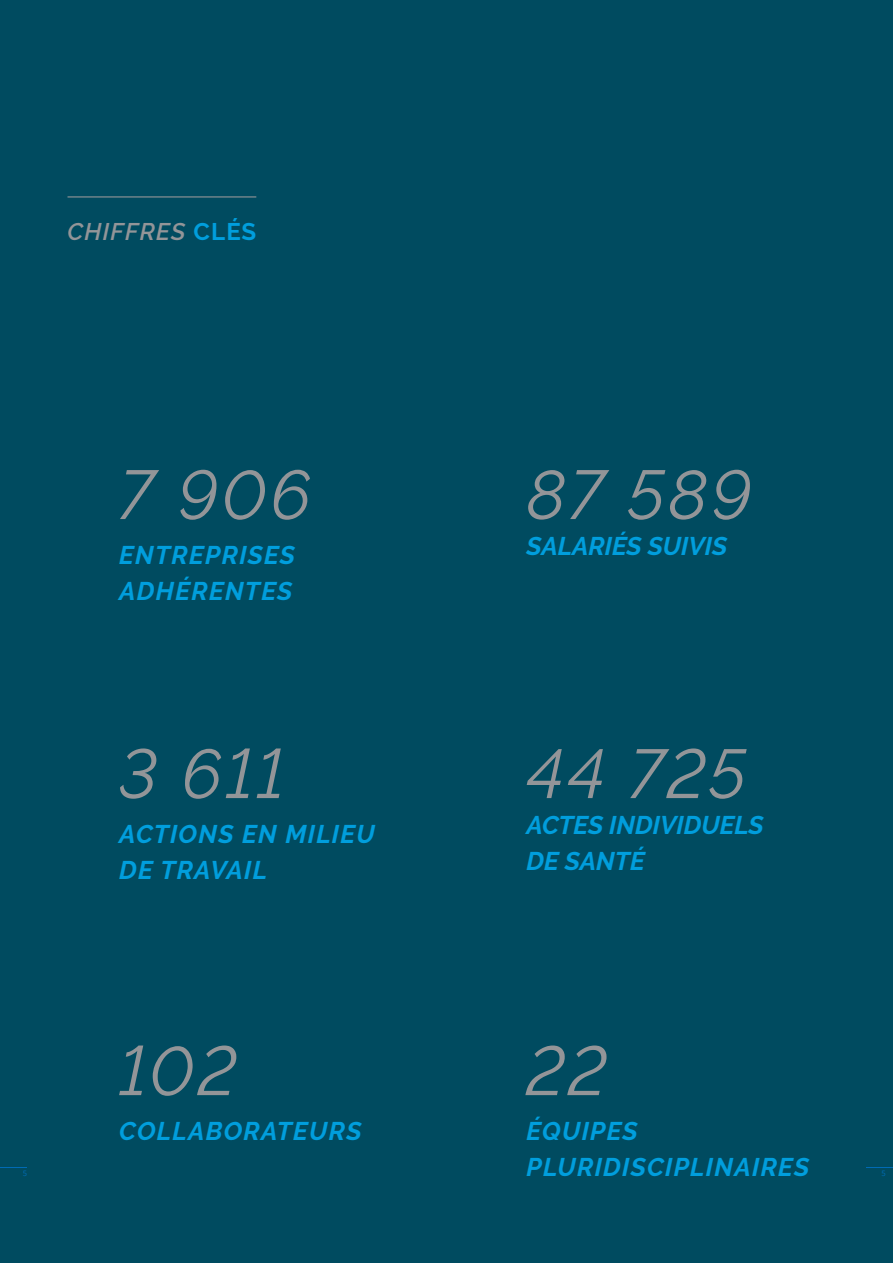
<style>
.page{position:relative;width:893px;height:1263px;background:#004b60}
.page>*{position:absolute;margin:0;border:0;box-sizing:border-box;transform-origin:0 0}
.t1{font:italic 69px "Raleway";letter-spacing:.05em;color:#939598}
.t2{font:italic 700 25.5px/36px "Raleway";letter-spacing:.05em;color:#009edd}
.t3{font:italic 700 25.5px/36px "Raleway";color:#009edd}
.t4{font:italic 600 24px "Raleway";letter-spacing:.05em;color:#939598}
.t5{font:7.5px "Open Sans";color:#006cb7}
.s1{font-weight:700;font-style:normal;color:#009edd}
</style>
<div class="page">
<svg style="left:866px;top:1167px;width:27px;height:1px"></svg>
<svg style="left:0;top:1167px;width:27px;height:1px"></svg>
<hr style="left:68px;top:196px;width:188px;height:1px;background:#939598">
<p class="t4" style="left:68px;top:218px;width:190px">CHIFFRES <span class="s1">CLÉS</span></p>
<h1 class="t1" style="left:119px;top:455px;width:193px">7 906</h1>
<p class="t2" style="left:119px;top:537px;width:177px">ENTREPRISES<br>ADHÉRENTES</p>
<h1 class="t1" style="left:119px;top:734px;width:166px">3 611</h1>
<p class="t2" style="left:119px;top:816px;width:257px">ACTIONS EN MILIEU<br>DE TRAVAIL</p>
<h1 class="t1" style="left:526px;top:455px;width:227px">87 589</h1>
<p class="t3" style="left:526px;top:528px;width:202px">SALARIÉS SUIVIS</p>
<h1 class="t1" style="left:526px;top:734px;width:221px">44 725</h1>
<p class="t3" style="left:526px;top:807px;width:239px">ACTES INDIVIDUELS<br>DE SANTÉ</p>
<h1 class="t1" style="left:119px;top:1031px;width:119px">102</h1>
<p class="t2" style="left:119px;top:1113px;width:244px">COLLABORATEURS</p>
<h1 class="t1" style="left:526px;top:1031px;width:82px">22</h1>
<p class="t2" style="left:526px;top:1113px;width:284px">ÉQUIPES<br>PLURIDISCIPLINAIRES</p>
<p class="t5" style="left:23px;top:1168px;width:6px">5</p>
<p class="t5" style="left:882px;top:1168px;width:6px">5</p>
</div>
